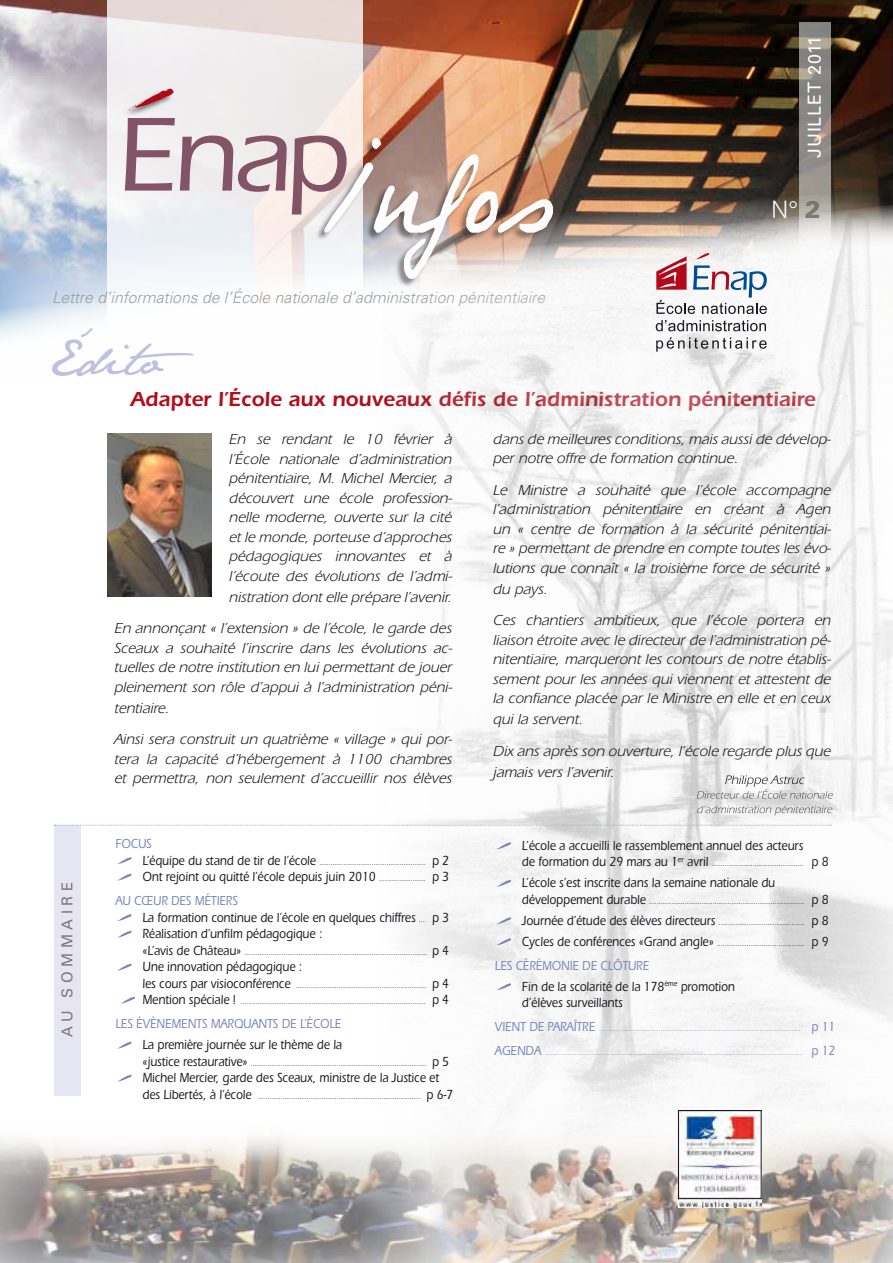
<style>
.page{position:relative;width:893px;height:1263px;background:#fff}
.page>*{position:absolute;margin:0;border:0;box-sizing:border-box;transform-origin:0 0}
.t1{font:90px "Philing";color:#fff}
.t2{font:44.25px "Jane Austen";color:#bdc0de}
.t3{font:300 24px "Univers";color:#fff}
.t4{font:600 21px "Itc Eras";color:#b30c1b}
.t5{font:18px "Univers";letter-spacing:.05em;color:#fff}
.t6{font:italic 300 15.75px "Univers";color:#9c9e9f}
.t7{font:italic 15px/19.5px "Itc Eras";color:#1a171c}
.t8{font:15px "Univers";color:#847579}
.t9{font:500 13.65px/16.5px "Itc Eras";color:#1a171c;scale:.85 1}
.t10{font:500 13.5px "Itc Eras";letter-spacing:.045em;color:#7984bb;scale:.85 1}
.t11{font:500 13.5px "Itc Eras";letter-spacing:.165em;color:#7984bb;scale:.85 1}
.t12{font:500 7.5px "Itc Eras";color:#1a171c;scale:.85 1}
.t13{font:500 7.5px "Itc Eras";color:#7984bb;scale:.85 1}
.s1{font-weight:900;color:#6b645f}
.s2{font-size:13.65px}
.s3{font-size:7.5px}
.s4{font-size:13.5px}
</style>
<div class="page">
<img style="left:454px;top:1195px;width:439px;height:68px">
<img style="left:0;top:1162px;width:454px;height:101px">
<svg style="left:0;top:1137px;width:380px;height:25px"></svg>
<img style="left:0;top:0;width:893px;height:186px">
<svg style="left:799px;top:22px;width:32px;height:73px;background:#8e8b85"></svg>
<svg style="left:0;top:186px;width:212px;height:248px"></svg>
<svg style="left:107px;top:0;width:256px;height:337px;fill:#f1eff1"></svg>
<div style="left:54px;top:825px;width:27px;height:271px;background:#e5e6f2"></div>
<svg style="left:125px;top:118px;width:222px;height:97px"></svg>
<div style="left:120px;top:88px;width:53px;height:30px;background:#1a171c;opacity:.6"></div>
<svg style="left:129px;top:88px;width:45px;height:22px"></svg>
<div style="left:316px;top:137px;width:238px;height:150px;background:#1a171c;opacity:.5"></div>
<img style="left:380px;top:95px;width:513px;height:1100px">
<svg style="left:117px;top:857px;width:15px;height:7px"></svg>
<svg style="left:117px;top:873px;width:15px;height:8px"></svg>
<svg style="left:117px;top:914px;width:15px;height:7px"></svg>
<svg style="left:117px;top:930px;width:15px;height:8px"></svg>
<svg style="left:117px;top:963px;width:15px;height:8px"></svg>
<svg style="left:120px;top:996px;width:15px;height:8px"></svg>
<svg style="left:117px;top:1041px;width:15px;height:8px"></svg>
<svg style="left:117px;top:1074px;width:15px;height:8px"></svg>
<svg style="left:495px;top:842px;width:16px;height:8px"></svg>
<svg style="left:495px;top:879px;width:16px;height:8px"></svg>
<svg style="left:495px;top:917px;width:16px;height:8px"></svg>
<svg style="left:495px;top:938px;width:16px;height:8px"></svg>
<svg style="left:495px;top:983px;width:16px;height:8px"></svg>
<svg style="left:54px;top:825px;width:777px;height:1px"></svg>
<img style="left:107px;top:434px;width:105px;height:163px">
<svg style="left:656px;top:320px;width:110px;height:11px"></svg>
<svg style="left:656px;top:337px;width:111px;height:15px"></svg>
<svg style="left:656px;top:253px;width:111px;height:61px"></svg>
<svg style="left:697px;top:805px;width:135px;height:10px"></svg>
<svg style="left:697px;top:775px;width:136px;height:24px"></svg>
<img style="left:678px;top:1112px;width:83px;height:96px">
<div style="left:678px;top:1110px;width:83px;height:88px;border:1px solid #1a171c"></div>
<h1 class="t1" style="left:323px;top:149px;width:235px">Infos</h1>
<p class="t6" style="left:52px;top:288px;width:495px">Lettre d’informations de l’École nationale d’administration pénitentiaire</p>
<h2 class="t2" style="left:48px;top:333px;width:148px">édito</h2>
<p class="t5" style="left:804px;top:158px;width:124px;rotate:-90deg">JUIllet 2011</p>
<h3 class="t3" style="left:771px;top:195px;width:51px">N° <span class="s1">2</span></h3>
<p class="t8" style="left:58px;top:1037px;width:157px;rotate:-90deg">Au sommai re</p>
<h3 class="t4" style="left:131px;top:387px;width:687px">Adapter l’école aux nouveaux défis de l’administration pénitentiaire</h3>
<p class="t7" style="left:493px;top:429px;width:342px">dans de meilleures conditions,mais ausside dévelop&shy;per notre offre de formation continue.</p>
<p class="t7" style="left:493px;top:480px;width:342px;text-align:justify">Le Ministre a souhaité que l’école accompagne l’administration pénitentiaire en créant à Agen un « centre de formation à la sécurité pénitentiai&shy;re » permettantde prendre en compte toutes les évo&shy;lutions que connaît « la troisième force de sécurité »</p>
<p class="t7" style="left:493px;top:573px;width:342px;line-height:31.5px">du pays.<br>Ces chantiers ambitieux, que l’école portera en</p>
<p class="t7" style="left:493px;top:630px;width:342px;text-align:justify">liaison étroite avec le directeurde l’administration pé&shy;nitentiaire, marqueront les contours de notre établis&shy;sement pour les années qui viennent et attestent de la confiance placée par le Ministre en elle et en ceux</p>
<p class="t7" style="left:493px;top:704px;width:342px;line-height:31.5px">qui la servent.<br>Dix ans après son ouverture,l’école regarde plus que</p>
<p class="t7" style="left:493px;top:762px;width:126px">jamais vers l’avenir.</p>
<p class="t7" style="left:229px;top:430px;width:227px;text-align:justify">En se rendant le 10 février à l’école nationale d’administration pénitentiaire, M. Michel Mercier, a découvert une école profession&shy;nelle moderne, ouverte sur la cité etle monde,porteuse d’approches pédagogiques innovantes et à l’écoute des évolutions de l’admi-</p>
<p class="t7" style="left:114px;top:581px;width:342px;line-height:31.5px;text-align:right">nistration dontelle prépare l’avenir.<br>En annonçant « l’extension » de l’école, le garde des</p>
<p class="t7" style="left:114px;top:638px;width:342px;text-align:justify">Sceaux a souhaité l’inscrire dans les évolutions ac&shy;tuelles de notre institution en lui permettant de jouer pleinement son rôle d’appui à l’administration péni-</p>
<p class="t7" style="left:114px;top:692px;width:342px;line-height:31.5px">tentiaire.<br>Ainsi sera construit un quatrième « village » qui por-</p>
<p class="t7" style="left:114px;top:749px;width:342px">tera la capacité d’hébergement à 1100 chambres et permettra, non seulement d’accueillir nos élèves</p>
<p class="t10" style="left:115px;top:836px;width:44px">FOCUS</p>
<p class="t12" style="left:142px;top:858px;width:362px"><span class="s2">L’équipe du stand de tir de l’école</span> ......................................................... <span class="s2">p 2</span></p>
<p class="t9" style="left:142px;top:869px;width:362px">Ont rejoint ou quitté l’école depuis juin 2010 <span class="s3">.........................</span> p 3</p>
<p class="t10" style="left:115px;top:893px;width:144px">Aucœur des métiers</p>
<p class="t9" style="left:142px;top:909px;width:362px">La formation continue de l’école en quelques chiffres <span class="s3">....</span> p 3<br>Réalisation d’unfilm pédagogique :</p>
<p class="t12" style="left:142px;top:948px;width:362px"><span class="s2">«L’avis de Château»</span> .................................................................................................. <span class="s2">p 4</span></p>
<p class="t9" style="left:142px;top:959px;width:190px">Une innovation pédagogique :</p>
<p class="t12" style="left:142px;top:981px;width:362px"><span class="s2">les cours par visioconférence</span> ...................................................................... <span class="s2">p 4</span></p>
<p class="t12" style="left:142px;top:998px;width:362px"><span class="s2">Mention spéciale !</span> ................................................................................................... <span class="s2">p 4</span></p>
<p class="t11" style="left:115px;top:1016px;width:192px">les évènements marquantsDE</p>
<p class="t10" style="left:300px;top:1016px;width:46px">L’éCOLE</p>
<p class="t9" style="left:142px;top:1037px;width:236px">La première journée sur le thème de la</p>
<p class="t12" style="left:142px;top:1059px;width:362px"><span class="s2">«justice restaurative»</span> .............................................................................................. <span class="s2">p 5</span></p>
<p class="t9" style="left:142px;top:1070px;width:350px">Michel Mercier, garde des Sceaux, ministre de la Justice et</p>
<p class="t12" style="left:142px;top:1092px;width:367px"><span class="s2">des Libertés, à l’école</span> ....................................................................................... <span class="s2">p 6-7</span></p>
<p class="t9" style="left:522px;top:837px;width:332px">L’école a accueilli le rassemblement annuel des acteurs</p>
<p class="t12" style="left:522px;top:860px;width:362px"><span class="s2">de formation du 29 mars au 1</span><sup>er</sup> <span class="s2">avril</span> ................................................. <span class="s2">p 8</span></p>
<p class="t9" style="left:522px;top:875px;width:299px">L’école s’est inscrite dans la semaine nationale du</p>
<p class="t12" style="left:522px;top:897px;width:362px"><span class="s2">développement durable</span> ................................................................................... <span class="s2">p 8</span></p>
<p class="t12" style="left:522px;top:918px;width:362px"><span class="s2">Journée d’étude des élèves directeurs</span> .............................................. <span class="s2">p 8</span></p>
<p class="t12" style="left:522px;top:939px;width:362px"><span class="s2">Cycles de conférences «Grand angle»</span> ............................................... <span class="s2">p 9</span></p>
<p class="t10" style="left:495px;top:958px;width:183px">lescérémonie de clôture</p>
<p class="t9" style="left:522px;top:978px;width:252px">Fin de la scolarité de la 178<sup>ème</sup> promotion d’élèves surveillants</p>
<p class="t13" style="left:495px;top:1025px;width:402px"><span class="s4">Vient de parAÎtre</span> ............................................................................................................. <span class="s2">p 11</span></p>
<p class="t13" style="left:495px;top:1049px;width:402px"><span class="s4">agenda</span> .......................................................................................................................................... <span class="s2">p 12</span></p>
</div>
